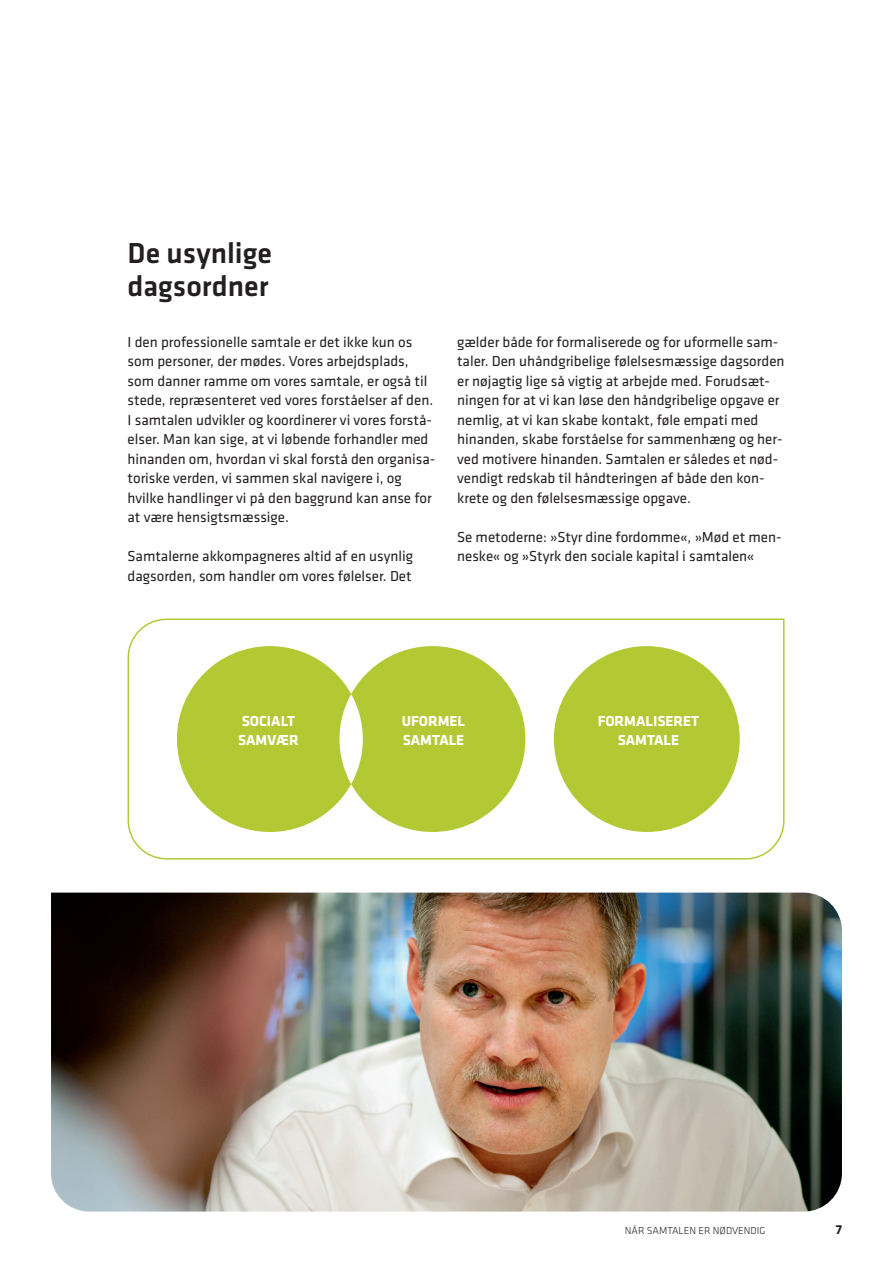
<style>
.page{position:relative;width:893px;height:1263px;background:#fff}
.page>*{position:absolute;margin:0;border:0;box-sizing:border-box;transform-origin:0 0}
.Underoverskrift{font:500 30px/33px "Klavika";color:#231f20}
.BAR_Brød{font:15px/19.5px "Klavika";color:#231f20}
.t1{font:700 15px "Klavika";color:#fff}
.t2{font:700 13.5px "Klavika";color:#231f20}
.t3{font:300 10.5px "Klavika";color:#231f20}
</style>
<div class="page">
<svg style="left:127px;top:618px;width:658px;height:242px"></svg>
<img style="left:51px;top:893px;width:791px;height:318px">
<svg style="left:177px;top:646px;width:348px;height:186px;fill:#b3c934"></svg>
<div style="left:554px;top:646px;width:186px;height:186px;background:#b3c934;border-radius:50%"></div>
<p class="Underoverskrift" style="left:128px;top:236px;width:146px">De usynlige dagsordner</p>
<p class="BAR_Brød" style="left:128px;top:331px;width:309px">I den professionelle samtale er det ikke kun os som personer, der mødes. Vores arbejdsplads, som danner ramme om vores samtale, er også til stede, repræsenteret ved vores forståelser af den.<br>I samtalen udvikler og koordinerer vi vores forstå&shy;elser. Man kan sige, at vi løbende forhandler med hinanden om, hvordan vi skal forstå den organisa&shy;toriske verden, vi sammen skal navigere i, og hvilke handlinger vi på den baggrund kan anse for at være hensigtsmæssige.</p>
<p class="BAR_Brød" style="left:128px;top:546px;width:287px">Samtalerne akkompagneres altid af en usynlig dagsorden, som handler om vores følelser. Det</p>
<p class="BAR_Brød" style="left:457px;top:331px;width:329px">gælder både for formaliserede og for uformelle sam&shy;taler. Den uhåndgribelige følelsesmæssige dagsorden er nøjagtig lige så vigtig at arbejde med. Forudsæt&shy;ningen for at vi kan løse den håndgribelige opgave er nemlig, at vi kan skabe kontakt, føle empati med hinanden, skabe forståelse for sammenhæng og her&shy;ved motivere hinanden. Samtalen er således et nød&shy;vendigt redskab til håndteringen af både den kon&shy;krete og den følelsesmæssige opgave.</p>
<p class="BAR_Brød" style="left:457px;top:526px;width:326px">Se metoderne: »Styr dine fordomme«, »Mød et men&shy;neske« og »Styrk den sociale kapital i samtalen«</p>
<p class="t1" style="left:242px;top:710px;width:55px">SOCIALT</p>
<p class="t1" style="left:238px;top:729px;width:62px">SAMVÆR</p>
<p class="t1" style="left:402px;top:710px;width:65px">UFORMEL</p>
<p class="t1" style="left:403px;top:729px;width:63px">SAMTALE</p>
<p class="t1" style="left:598px;top:710px;width:103px">FORMALISERET</p>
<p class="t1" style="left:618px;top:729px;width:63px">SAMTALE</p>
<p class="t3" style="left:625px;top:1224px;width:142px">NÅR SAMTALEN ER NØDVENDIG</p>
<p class="t2" style="left:836px;top:1220px;width:8px">7</p>
</div>
